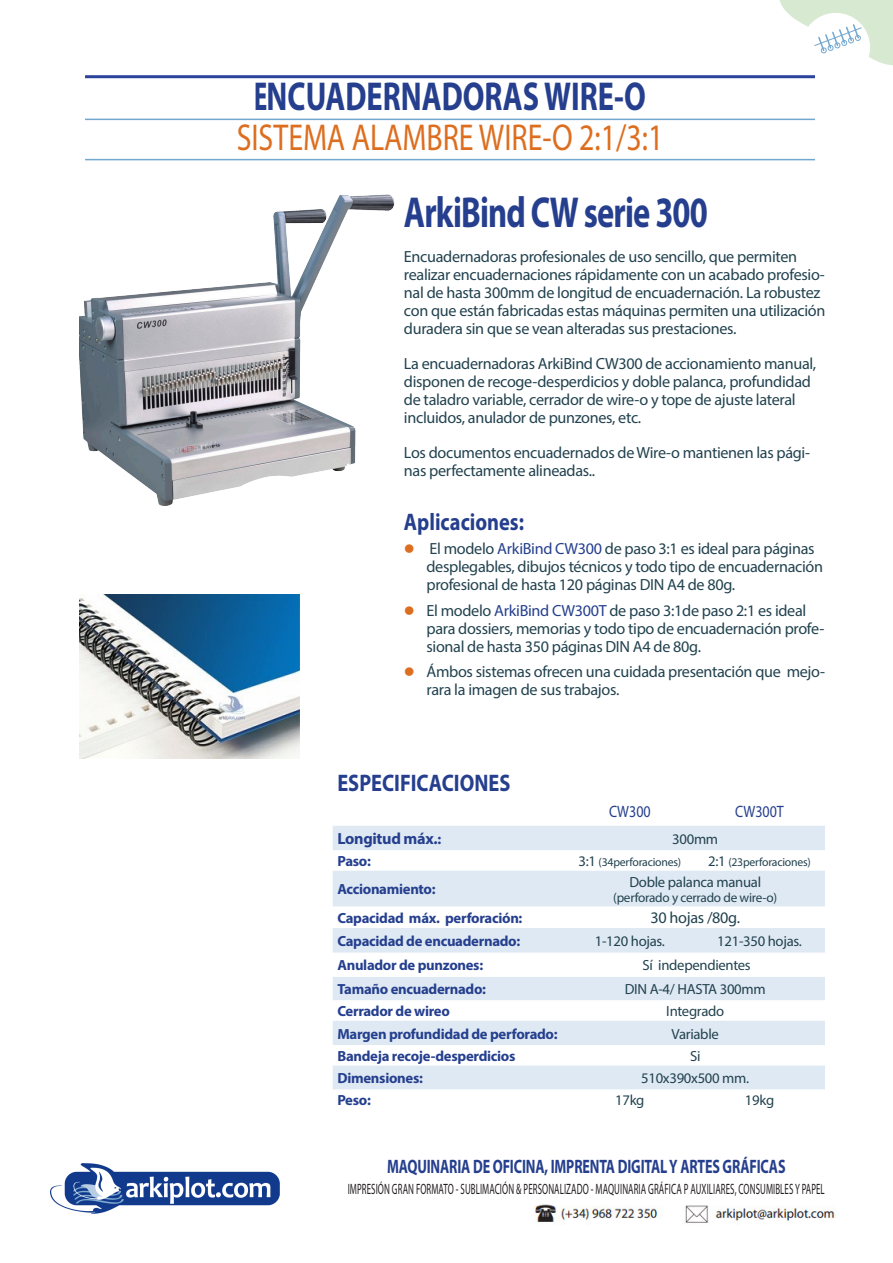
<style>
.page{position:relative;width:893px;height:1263px;background:#fff}
.page>*{position:absolute;margin:0;border:0;box-sizing:border-box;transform-origin:0 0}
.tituloproducto{font:700 43.5px "Myriad Pro";letter-spacing:-.025em;color:#253f8e;scale:.75 1}
.tituloSección{font:700 40.5px "Myriad Pro";color:#253f8e;scale:.61 1}
.subtituloSección_-_C{font:37.5px "Myriad Pro";color:#dd6e1f;scale:.8 1}
.subtituloproducto{font:700 24px "Myriad Pro";color:#253f8e;scale:.85 1}
.t1{font:700 19.5px "Myriad Pro";letter-spacing:-.01em;color:#253f8e;scale:.72 1}
.subtituloproducto_3{font:16.5px "Myriad Pro";color:#253f8e;scale:.85 1}
.Párrafo{font:16.2px/18px "Myriad Pro";letter-spacing:-.02em;color:#22424f}
.Párrafo-2{font:700 16.2px "Myriad Pro";letter-spacing:-.02em;color:#253f8e}
.t2{font:15px "Myriad Pro";letter-spacing:.01em;color:#231f20;scale:.59 1}
.Párrafo-3{font:700 14.7px "Myriad Pro";letter-spacing:-.02em;color:#253f8e}
.Párrafo-4{font:14.7px "Myriad Pro";letter-spacing:-.02em;color:#22424f}
.subtituloproducto_3-2{font:14.7px "Myriad Pro";letter-spacing:-.02em;color:#22424f}
.Párrafo-5{font:13.2px "Myriad Pro";letter-spacing:-.02em;color:#22424f}
.Párrafo-6{font:11.7px "Myriad Pro";letter-spacing:-.02em;color:#22424f}
.s1{color:#253f8e}
.s2{font-size:14.7px}
</style>
<div class="page">
<img style="left:534px;top:1204px;width:301px;height:19px">
<svg style="left:743px;top:0;width:150px;height:79px"></svg>
<img style="left:50px;top:1163px;width:230px;height:50px">
<hr style="left:85px;top:75px;width:730px;height:3px;background:#2b439b">
<hr style="left:85px;top:119px;width:730px;height:1px;background:#72a7d0">
<hr style="left:85px;top:159px;width:730px;height:1px;background:#72a7d0">
<img style="left:80px;top:594px;width:219px;height:165px">
<img style="left:80px;top:194px;width:315px;height:312px">
<svg style="left:333px;top:826px;width:492px;height:263px;fill:#dfe9f3"></svg>
<p class="tituloSección" style="left:254px;top:70px;width:644px">ENCUADERNADORAS WIRE-O</p>
<p class="subtituloSección_-_C" style="left:237px;top:115px;width:535px">SISTEMA ALAMBRE WIRE-O 2:1/3:1</p>
<p class="tituloproducto" style="left:404px;top:184px;width:407px">ArkiBind CW serie 300</p>
<p class="Párrafo" style="left:404px;top:247px;width:423px">Encuadernadoras profesionales de uso sencillo, que permiten realizar encuadernaciones rápidamente con un acabado profesio&shy;nal de hasta 300mm de longitud de encuadernación. La robustez con que están fabricadas estas máquinas permiten una utilización duradera sin que se vean alteradas sus prestaciones.</p>
<p class="Párrafo" style="left:404px;top:354px;width:414px">La encuadernadoras ArkiBind CW300 de accionamiento manual, disponen de recoge-desperdicios y doble palanca, profundidad de taladro variable, cerrador de wire-o y tope de ajuste lateral incluidos, anulador de punzones, etc.</p>
<p class="Párrafo" style="left:404px;top:443px;width:408px">Los documentos encuadernados de Wire-o mantienen las pági&shy;nas perfectamente alineadas..</p>
<p class="subtituloproducto" style="left:404px;top:506px;width:143px">Aplicaciones:</p>
<p class="Párrafo" style="left:426px;top:539px;width:398px">El modelo <span class="s1">ArkiBind CW300</span> de paso 3:1 es ideal para páginas desplegables, dibujos técnicos y todo tipo de encuadernación profesional de hasta 120 páginas DIN A4 de 80g.</p>
<p class="Párrafo" style="left:426px;top:601px;width:399px">El modelo <span class="s1">ArkiBind CW300T</span> de paso 3:1de paso 2:1 es ideal para dossiers, memorias y todo tipo de encuadernación profe&shy;sional de hasta 350 páginas DIN A4 de 80g.</p>
<p class="Párrafo" style="left:426px;top:662px;width:400px">Ámbos sistemas ofrecen una cuidada presentación que mejo&shy;rara la imagen de sus trabajos.</p>
<p class="subtituloproducto" style="left:337px;top:767px;width:205px">ESPECIFICACIONES</p>
<p class="subtituloproducto_3" style="left:609px;top:801px;width:51px">CW300</p>
<p class="subtituloproducto_3" style="left:735px;top:801px;width:59px">CW300T</p>
<p class="Párrafo-2" style="left:337px;top:828px;width:105px">Longitud máx.<span class="s2">:</span></p>
<p class="subtituloproducto_3-2" style="left:672px;top:829px;width:47px">300mm</p>
<p class="Párrafo-3" style="left:337px;top:851px;width:35px">Paso:</p>
<p class="Párrafo-6" style="left:579px;top:855px;width:104px"><span class="s2">3:1</span> (34perforaciones)</p>
<p class="Párrafo-6" style="left:708px;top:855px;width:104px"><span class="s2">2:1</span> (23perforaciones)</p>
<p class="Párrafo-3" style="left:337px;top:880px;width:100px">Accionamiento:</p>
<p class="Párrafo-4" style="left:629px;top:873px;width:133px">Doble palanca manual</p>
<p class="Párrafo-5" style="left:613px;top:889px;width:166px">(perforado y cerrado de wire-o)</p>
<p class="Párrafo-3" style="left:337px;top:908px;width:187px">Capacidad máx. perforación:</p>
<p class="Párrafo" style="left:650px;top:909px;width:91px">30 hojas /80g.</p>
<p class="Párrafo-3" style="left:337px;top:931px;width:184px">Capacidad de encuadernado:</p>
<p class="Párrafo-4" style="left:595px;top:932px;width:72px">1-120 hojas.</p>
<p class="Párrafo-4" style="left:717px;top:932px;width:86px">121-350 hojas.</p>
<p class="Párrafo-3" style="left:337px;top:956px;width:147px">Anulador de punzones:</p>
<p class="Párrafo-4" style="left:642px;top:956px;width:110px">Sí independientes</p>
<p class="Párrafo-3" style="left:337px;top:980px;width:150px">Tamaño encuadernado:</p>
<p class="Párrafo-4" style="left:625px;top:980px;width:142px">DIN A-4/ HASTA 300mm</p>
<p class="Párrafo-3" style="left:337px;top:1001px;width:114px">Cerrador de wireo</p>
<p class="Párrafo-4" style="left:666px;top:1002px;width:59px">Integrado</p>
<p class="Párrafo-3" style="left:337px;top:1024px;width:222px">Margen profundidad de perforado:</p>
<p class="Párrafo-4" style="left:672px;top:1024px;width:49px">Variable</p>
<p class="Párrafo-3" style="left:337px;top:1046px;width:180px">Bandeja recoje-desperdicios</p>
<p class="Párrafo-4" style="left:690px;top:1047px;width:12px">Si</p>
<p class="Párrafo-3" style="left:337px;top:1068px;width:87px">Dimensiones:</p>
<p class="Párrafo-4" style="left:641px;top:1069px;width:110px">510x390x500 mm.</p>
<p class="Párrafo-3" style="left:337px;top:1091px;width:35px">Peso:</p>
<p class="Párrafo-4" style="left:615px;top:1091px;width:31px">17kg</p>
<p class="Párrafo-4" style="left:745px;top:1091px;width:31px">19kg</p>
<p class="t1" style="left:387px;top:1154px;width:555px">MAQUINARIA DE OFICINA, IMPRENTA DIGITAL Y ARTES GRÁFICAS</p>
<p class="t2" style="left:348px;top:1180px;width:810px">IMPRESIÓN GRAN FORMATO - SUBLIMACIÓN &amp; PERSONALIZADO - MAQUINARIA GRÁFICA P AUXILIARES, CONSUMIBLES Y PAPEL</p>
</div>
